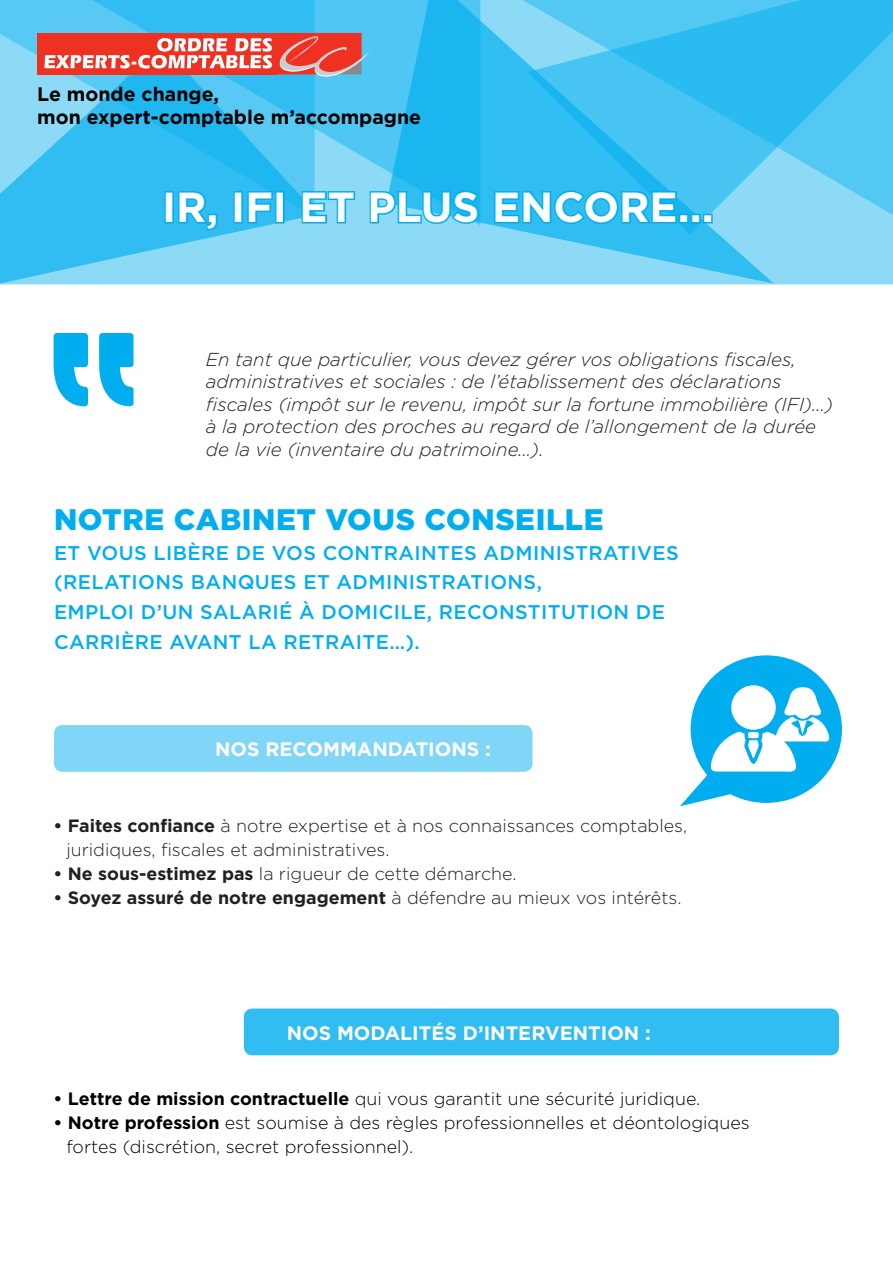
<style>
.page{position:relative;width:893px;height:1263px;background:#fff}
.page>*{position:absolute;margin:0;border:0;box-sizing:border-box;transform-origin:0 0}
.t1{font:700 42px "Gotham";color:#fff}
.t2{font:900 29.7px "Gotham";letter-spacing:.02em;color:#00aeef}
.t3{font:500 19.8px/29.7px "Gotham";letter-spacing:.02em;color:#00aeef}
.t4{font:700 19.5px "Gotham";color:#fff}
.t5{font:700 19.5px/23.4px "Gotham";color:#000}
.t6{font:italic 300 18.75px/22.5px "Gotham";color:#231f20}
.t7{font:300 17.85px/24px "Gotham";color:#000}
.t8{font:300 17.85px/24px "Gotham";color:#231f20}
.t9{font:700 17.85px "Gotham";color:#231f20}
.s1{font-weight:700}
.s2{font-weight:300}
</style>
<div class="page">
<div style="left:319px;top:227px;width:574px;height:57px;background:#8ddaf7"></div>
<svg style="left:0;top:218px;width:319px;height:67px;background:#69cef4"></svg>
<svg style="left:385px;top:0;width:391px;height:285px;background:#69cef4"></svg>
<svg style="left:0;top:0;width:36px;height:218px;background:#70d1f5"></svg>
<svg style="left:36px;top:0;width:445px;height:227px;background:#3dc1f1"></svg>
<svg style="left:526px;top:0;width:367px;height:235px;background:#49c4f2"></svg>
<div style="left:37px;top:33px;width:241px;height:41px;background:#ef3122"></div>
<svg style="left:44px;top:33px;width:326px;height:44px"></svg>
<svg style="left:680px;top:655px;width:162px;height:151px"></svg>
<div style="left:244px;top:1008px;width:595px;height:47px;background:#31bdf2;border-radius:9px"></div>
<div style="left:54px;top:725px;width:478px;height:47px;background:#80d6f7;border-radius:9px"></div>
<svg style="left:99px;top:333px;width:35px;height:73px"></svg>
<svg style="left:54px;top:333px;width:34px;height:73px"></svg>
<div style="left:164px;top:191px;width:10px;height:32px;border:3px solid #00aeef"></div>
<svg style="left:177px;top:189px;width:42px;height:43px;background:#20b7f0"></svg>
<div style="left:234px;top:191px;width:9px;height:32px;border:3px solid #00aeef"></div>
<svg style="left:246px;top:190px;width:28px;height:35px"></svg>
<div style="left:275px;top:191px;width:10px;height:32px;border:3px solid #00aeef"></div>
<svg style="left:300px;top:190px;width:57px;height:35px;background:#4bc5f3"></svg>
<svg style="left:368px;top:189px;width:112px;height:36px;background:#32bdf1"></svg>
<svg style="left:493px;top:189px;width:185px;height:36px;background:#1ab6ef"></svg>
<div style="left:679px;top:214px;width:10px;height:9px;border:3px solid #00aeef"></div>
<div style="left:691px;top:214px;width:10px;height:9px;border:3px solid #00aeef"></div>
<div style="left:703px;top:214px;width:10px;height:9px;border:3px solid #00aeef"></div>
<p class="t5" style="left:37px;top:82px;width:385px">Le monde change,<br>mon expert-comptable m’accompagne</p>
<h1 class="t1" style="left:162px;top:179px;width:553px">IR, IFI ET PLUS ENCORE...</h1>
<p class="t6" style="left:206px;top:347px;width:629px">En tant que particulier, vous devez gérer vos obligations fiscales, administratives et sociales : de l’établissement des déclarations fiscales (impôt sur le revenu, impôt sur la fortune immobilière (IFI)...) à la protection des proches au regard de l’allongement de la durée de la vie (inventaire du patrimoine…).</p>
<h2 class="t2" style="left:54px;top:499px;width:392px">NOTRE CABINET VOUS CONSEI</h2>
<h2 class="t2" style="left:546px;top:499px;width:56px">LLE</h2>
<p class="t3" style="left:54px;top:537px;width:626px">ET VOUS LIBÈRE DE VOS CONTRAINTES ADMINISTRATIVES (RELATIONS BANQUES ET ADMINISTRATIONS,<br>EMPLOI D’UN SALARIÉ À DOMICILE, RECONSTITUTION DE CARRIÈRE aVANT LA RETRAITE…).</p>
<p class="t4" style="left:215px;top:736px;width:277px">NOS RECOMMANDATIONS :</p>
<p class="t8" style="left:66px;top:813px;width:622px;text-indent:-13px"><span class="s1">• Faites confiance</span> à notre expertise et à nos connaissances comptables, juridiques, fiscales et administratives.</p>
<p class="t8" style="left:54px;top:861px;width:464px"><span class="s1">• Ne sous-estimez pas</span> la rigueur de cette démarche.</p>
<p class="t9" style="left:54px;top:886px;width:629px">• Soyez assuré de notre engagement <span class="s2">à défendre au mieux vos intérêts.</span></p>
<p class="t4" style="left:287px;top:1020px;width:366px">NOS MODALITÉS D’INTERVENTION :</p>
<p class="t7" style="left:54px;top:1086px;width:648px"><span class="s1">• Lettre de mission contractuelle</span> qui vous garantit une sécurité juridique.</p>
<p class="t7" style="left:66px;top:1110px;width:685px;text-indent:-13px"><span class="s1">• Notre profession</span> est soumise à des règles professionnelles et déontologiques fortes (discrétion, secret professionnel).</p>
</div>
